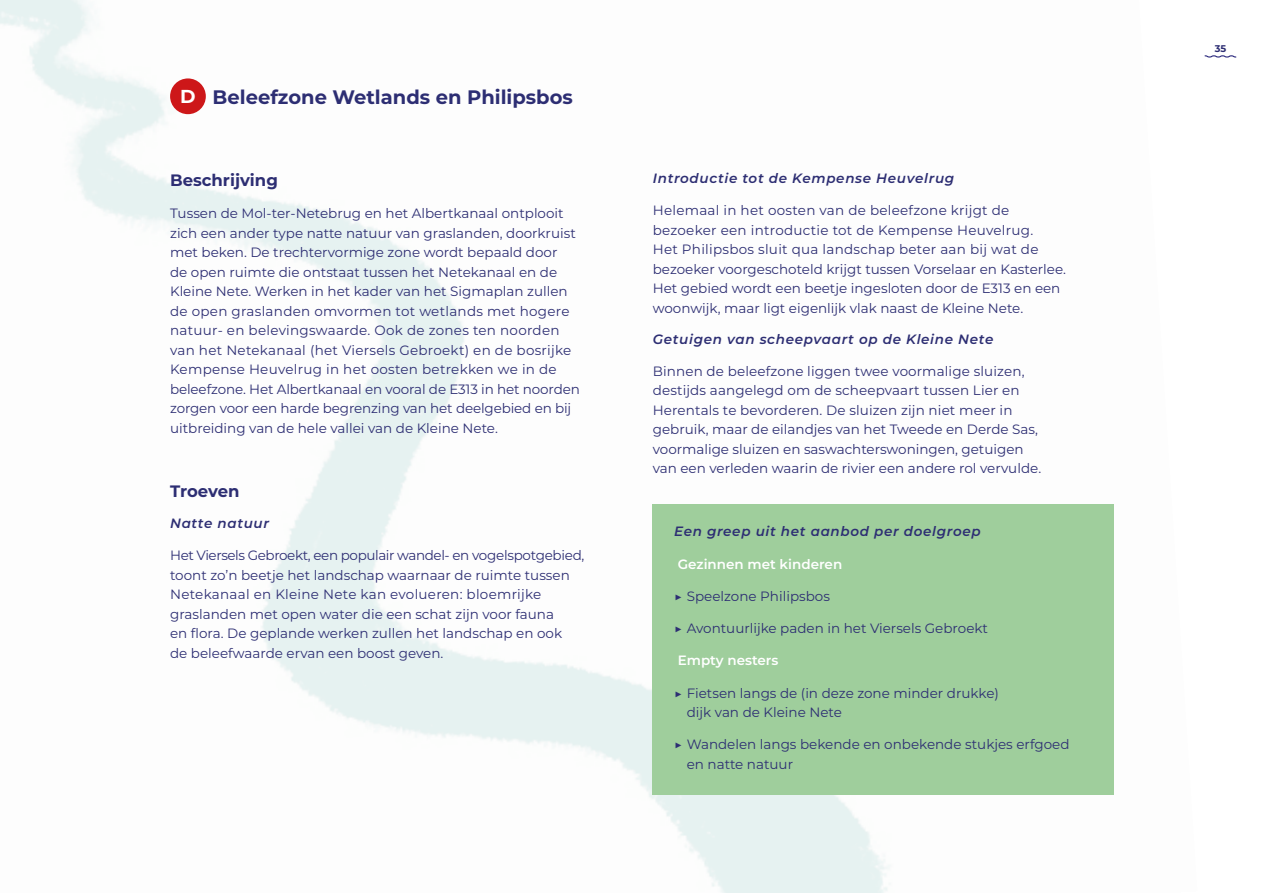
<style>
.page{position:relative;width:1263px;height:893px;background:#fff}
.page>*{position:absolute;margin:0;border:0;box-sizing:border-box;transform-origin:0 0}
.t1{font:700 19.5px "Montserrat";color:#2d2e73}
.t2{font:700 16.5px "Montserrat";color:#2d2e73}
.t3{font:13.5px/19.5px "Montserrat";color:#2d2e73}
.t4{font:italic 600 13.5px "Montserrat";letter-spacing:.05em;color:#2d2e73}
.t5{font:600 13.5px "Montserrat";color:#fff}
.t6{font:700 9.75px "Montserrat";color:#2d2e73}
.s1{font-size:18.75px;color:#fff}
</style>
<div class="page">
<div style="left:653px;top:505px;width:461px;height:290px;background:#9fce9c"></div>
<svg style="left:1204px;top:55px;width:32px;height:3px"></svg>
<div style="left:170px;top:78px;width:36px;height:36px;background:#cd1719;border-radius:50%"></div>
<h1 class="t1" style="left:180px;top:83px;width:394px"><span class="s1">D</span> Beleefzone Wetlands en Philipsbos</h1>
<p class="t2" style="left:170px;top:168px;width:109px">Beschrijving</p>
<p class="t3" style="left:170px;top:203px;width:411px">Tussen de Mol-ter-Netebrug en het Albertkanaal ontplooit zich een ander type natte natuur van graslanden, doorkruist met beken. De trechtervormige zone wordt bepaald door<br>de open ruimte die ontstaat tussen het Netekanaal en de Kleine Nete. Werken in het kader van het Sigmaplan zullen de open graslanden omvormen tot wetlands met hogere natuur- en belevingswaarde. Ook de zones ten noorden van het Netekanaal (het Viersels Gebroekt) en de bosrijke Kempense Heuvelrug in het oosten betrekken we in de beleefzone. Het Albertkanaal en vooral de E313 in het noorden zorgen voor een harde begrenzing van het deelgebied en bij uitbreiding van de hele vallei van de Kleine Nete.</p>
<p class="t2" style="left:170px;top:480px;width:71px">Troeven</p>
<p class="t4" style="left:170px;top:514px;width:101px">Natte natuur</p>
<p class="t3" style="left:170px;top:545px;width:416px">Het Viersels Gebroekt, een populair wandel- en vogelspotgebied, toont zo’n beetje het landschap waarnaar de ruimte tussen Netekanaal en Kleine Nete kan evolueren: bloemrijke graslanden met open water die een schat zijn voor fauna<br>en flora. De geplande werken zullen het landschap en ook<br>de beleefwaarde ervan een boost geven.</p>
<p class="t4" style="left:653px;top:169px;width:303px">Introductie tot de Kempense Heuvelrug</p>
<p class="t3" style="left:653px;top:200px;width:415px">Helemaal in het oosten van de beleefzone krijgt de bezoeker een introductie tot de Kempense Heuvelrug.<br>Het Philipsbos sluit qua landschap beter aan bij wat de bezoeker voorgeschoteld krijgt tussen Vorselaar en Kasterlee.<br>Het gebied wordt een beetje ingesloten door de E313 en een woonwijk, maar ligt eigenlijk vlak naast de Kleine Nete.</p>
<p class="t4" style="left:653px;top:329px;width:342px">Getuigen van scheepvaart op de Kleine Nete</p>
<p class="t3" style="left:653px;top:361px;width:390px">Binnen de beleefzone liggen twee voormalige sluizen, destijds aangelegd om de scheepvaart tussen Lier en Herentals te bevorderen. De sluizen zijn niet meer in gebruik, maar de eilandjes van het Tweede en Derde Sas, voormalige sluizen en saswachterswoningen, getuigen van een verleden waarin de rivier een andere rol vervulde.</p>
<p class="t4" style="left:674px;top:522px;width:308px">Een greep uit het aanbod per doelgroep</p>
<p class="t5" style="left:678px;top:554px;width:166px">Gezinnen met kinderen</p>
<p class="t3" style="left:674px;top:586px;width:157px">▶ Speelzone Philipsbos</p>
<p class="t3" style="left:674px;top:618px;width:316px">▶ Avontuurlijke paden in het Viersels Gebroekt</p>
<p class="t5" style="left:678px;top:651px;width:102px">Empty nesters</p>
<p class="t3" style="left:687px;top:683px;width:314px;text-indent:-13px">▶ Fietsen langs de (in deze zone minder drukke) dijk van de Kleine Nete</p>
<p class="t3" style="left:687px;top:734px;width:384px;text-indent:-13px">▶ Wandelen langs bekende en onbekende stukjes erfgoed en natte natuur</p>
<p class="t6" style="left:1215px;top:41px;width:13px">35</p>
</div>
